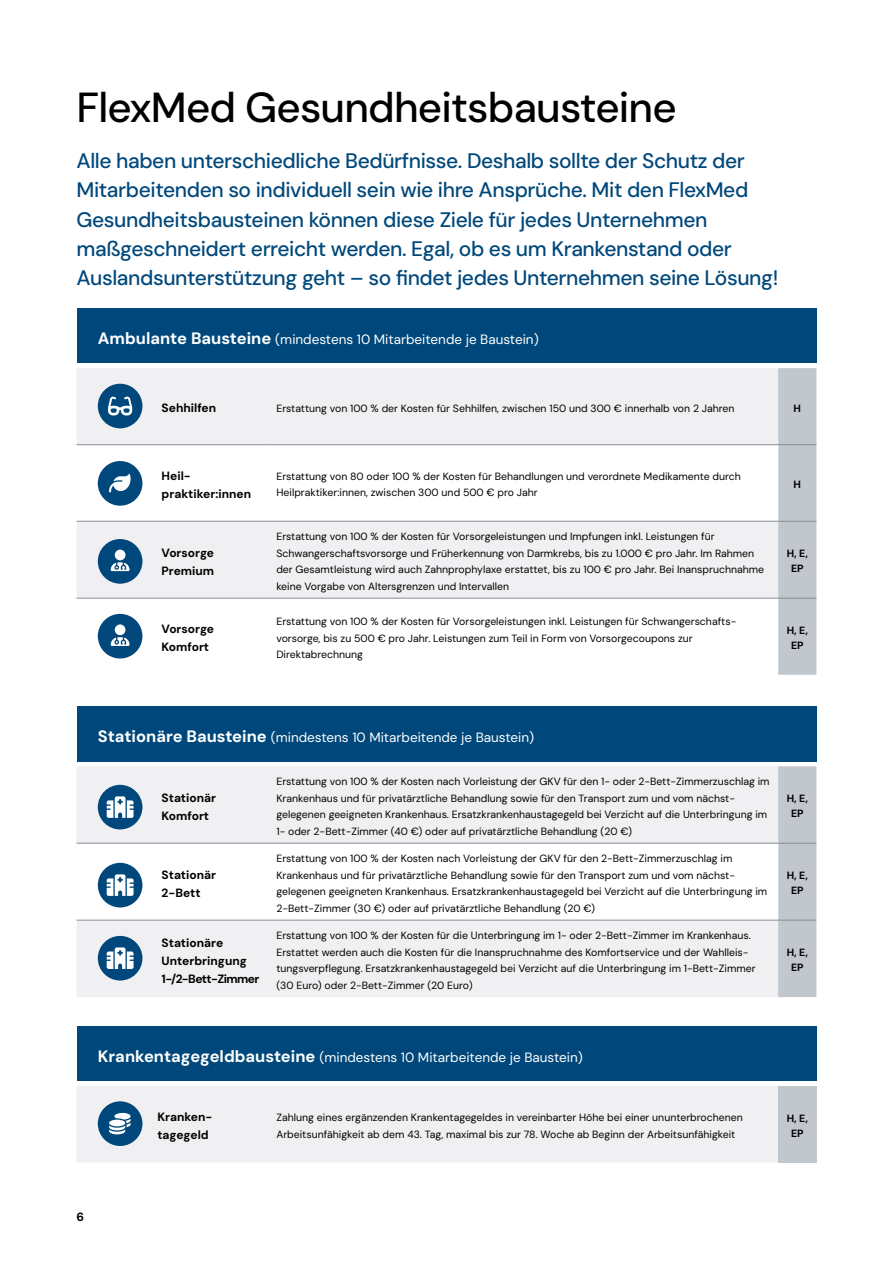
<style>
.page{position:relative;width:893px;height:1263px;background:#fff}
.page>*{position:absolute;margin:0;border:0;box-sizing:border-box;transform-origin:0 0}
.t1{font:500 42px "DM Sans";letter-spacing:-.02em;color:#000}
.t2{font:500 21px/29.2px "DM Sans";letter-spacing:-.02em;color:#00487b}
.t3{font:13.5px "DM Sans";color:#fff}
.t4{font:700 12px/18px "DM Sans";color:#000}
.t5{font:10.5px/16.5px "DM Sans";color:#000}
.t6{font:700 10.5px/15px "DM Sans";color:#000;text-align:center}
.s1{font-weight:700;font-size:16.5px}
</style>
<div class="page">
<div style="left:77px;top:308px;width:739px;height:56px;background:#00487b"></div>
<div style="left:77px;top:368px;width:701px;height:76px;background:#f0f0f3"></div>
<div style="left:778px;top:368px;width:38px;height:307px;background:#c1c7cc"></div>
<svg style="left:77px;top:445px;width:701px;height:214px"></svg>
<hr style="left:77px;top:444px;width:191px;height:1px;background:#868f96">
<hr style="left:268px;top:444px;width:510px;height:1px;background:#868f96">
<hr style="left:778px;top:444px;width:38px;height:1px;background:#868f96">
<hr style="left:77px;top:521px;width:191px;height:1px;background:#868f96">
<hr style="left:268px;top:521px;width:510px;height:1px;background:#868f96">
<hr style="left:778px;top:521px;width:38px;height:1px;background:#868f96">
<hr style="left:77px;top:598px;width:191px;height:1px;background:#868f96">
<hr style="left:268px;top:598px;width:510px;height:1px;background:#868f96">
<hr style="left:778px;top:598px;width:38px;height:1px;background:#868f96">
<div style="left:77px;top:706px;width:739px;height:56px;background:#00487b"></div>
<div style="left:77px;top:766px;width:701px;height:231px;background:#f0f0f3"></div>
<div style="left:778px;top:766px;width:38px;height:231px;background:#c1c7cc"></div>
<svg style="left:77px;top:844px;width:701px;height:76px"></svg>
<hr style="left:77px;top:843px;width:191px;height:1px;background:#868f96">
<hr style="left:268px;top:843px;width:510px;height:1px;background:#868f96">
<hr style="left:778px;top:843px;width:38px;height:1px;background:#868f96">
<hr style="left:77px;top:920px;width:191px;height:1px;background:#868f96">
<hr style="left:268px;top:920px;width:510px;height:1px;background:#868f96">
<hr style="left:778px;top:920px;width:38px;height:1px;background:#868f96">
<div style="left:77px;top:1026px;width:739px;height:55px;background:#00487b"></div>
<div style="left:77px;top:1086px;width:701px;height:76px;background:#f0f0f3"></div>
<div style="left:778px;top:1086px;width:38px;height:76px;background:#c1c7cc"></div>
<div style="left:98px;top:539px;width:44px;height:45px;background:#00487b;border-radius:50%"></div>
<svg style="left:111px;top:550px;width:19px;height:21px"></svg>
<div style="left:98px;top:614px;width:44px;height:44px;background:#00487b;border-radius:50%"></div>
<svg style="left:111px;top:624px;width:19px;height:22px"></svg>
<div style="left:98px;top:1101px;width:44px;height:45px;background:#00487b;border-radius:50%"></div>
<svg style="left:109px;top:1113px;width:22px;height:21px"></svg>
<div style="left:98px;top:384px;width:44px;height:44px;background:#00487b;border-radius:50%"></div>
<svg style="left:108px;top:397px;width:24px;height:18px"></svg>
<div style="left:98px;top:785px;width:44px;height:44px;background:#00487b;border-radius:50%"></div>
<svg style="left:107px;top:796px;width:27px;height:22px"></svg>
<div style="left:98px;top:863px;width:44px;height:44px;background:#00487b;border-radius:50%"></div>
<svg style="left:107px;top:874px;width:27px;height:22px"></svg>
<div style="left:98px;top:936px;width:44px;height:44px;background:#00487b;border-radius:50%"></div>
<svg style="left:107px;top:947px;width:27px;height:22px"></svg>
<div style="left:98px;top:461px;width:44px;height:45px;background:#00487b;border-radius:50%"></div>
<svg style="left:109px;top:473px;width:22px;height:19px"></svg>
<h1 class="t1" style="left:77px;top:91px;width:602px">FlexMed Gesundheitsbausteine</h1>
<p class="t2" style="left:77px;top:146px;width:703px">Alle haben unterschiedliche Bedürfnisse. Deshalb sollte der Schutz der Mitarbeitenden so individuell sein wie ihre Ansprüche. Mit den FlexMed Gesundheitsbausteinen können diese Ziele für jedes Unternehmen maßgeschneidert erreicht werden. Egal, ob es um Krankenstand oder Auslandsunterstützung geht – so findet jedes Unternehmen seine Lösung!</p>
<p class="t3" style="left:98px;top:332px;width:442px"><span class="s1">Ambulante Bausteine</span> (mindestens 10 Mitarbeitende je Baustein)</p>
<p class="t4" style="left:162px;top:399px;width:56px">Sehhilfen</p>
<p class="t5" style="left:276px;top:400px;width:460px">Erstattung von 100 % der Kosten für Sehhilfen, zwischen 150 und 300 € innerhalb von 2 Jahren</p>
<p class="t6" style="left:793px;top:401px;width:9px">H</p>
<p class="t4" style="left:162px;top:467px;width:91px">Heil&shy;praktiker:innen</p>
<p class="t5" style="left:276px;top:468px;width:466px">Erstattung von 80 oder 100 % der Kosten für Behandlungen und verordnete Medikamente durch<br>Heilpraktiker:innen, zwischen 300 und 500 € pro Jahr</p>
<p class="t6" style="left:793px;top:477px;width:9px">H</p>
<p class="t4" style="left:162px;top:544px;width:54px">Vorsorge<br>Premium</p>
<p class="t5" style="left:276px;top:528px;width:489px">Erstattung von 100 % der Kosten für Vorsorgeleistungen und Impfungen inkl. Leistungen für Schwangerschaftsvorsorge und Früherkennung von Darmkrebs, bis zu 1.000 € pro Jahr. Im Rahmen der Gesamtleistung wird auch Zahnprophylaxe erstattet, bis zu 100 € pro Jahr. Bei Inanspruchnahme keine Vorgabe von Altersgrenzen und Intervallen</p>
<p class="t6" style="left:787px;top:546px;width:23px">H, E,<br>EP</p>
<p class="t4" style="left:162px;top:620px;width:54px">Vorsorge<br>Komfort</p>
<p class="t5" style="left:276px;top:613px;width:461px">Erstattung von 100 % der Kosten für Vorsorgeleistungen inkl. Leistungen für Schwangerschafts&shy;vorsorge, bis zu 500 € pro Jahr. Leistungen zum Teil in Form von Vorsorgecoupons zur<br>Direktabrechnung</p>
<p class="t6" style="left:787px;top:623px;width:23px">H, E,<br>EP</p>
<p class="t3" style="left:98px;top:730px;width:438px"><span class="s1">Stationäre Bausteine</span> (mindestens 10 Mitarbeitende je Baustein)</p>
<p class="t4" style="left:162px;top:789px;width:56px">Stationär<br>Komfort</p>
<p class="t4" style="left:162px;top:866px;width:56px">Stationär<br>2-Bett</p>
<p class="t5" style="left:276px;top:773px;width:495px">Erstattung von 100 % der Kosten nach Vorleistung der GKV für den 1- oder 2-Bett-Zimmerzuschlag im Krankenhaus und für privatärztliche Behandlung sowie für den Transport zum und vom nächst&shy;gelegenen geeigneten Krankenhaus. Ersatzkrankenhaustagegeld bei Verzicht auf die Unterbringung im 1- oder 2-Bett-Zimmer (40 €) oder auf privatärztliche Behandlung (20 €)</p>
<p class="t5" style="left:276px;top:850px;width:492px">Erstattung von 100 % der Kosten nach Vorleistung der GKV für den 2-Bett-Zimmerzuschlag im Krankenhaus und für privatärztliche Behandlung sowie für den Transport zum und vom nächst&shy;gelegenen geeigneten Krankenhaus. Ersatzkrankenhaustagegeld bei Verzicht auf die Unterbringung im 2-Bett-Zimmer (30 €) oder auf privatärztliche Behandlung (20 €)</p>
<p class="t4" style="left:162px;top:933px;width:99px">Stationäre<br>Unterbringung<br>1-/2-Bett-Zimmer</p>
<p class="t5" style="left:276px;top:927px;width:481px">Erstattung von 100 % der Kosten für die Unterbringung im 1- oder 2-Bett-Zimmer im Krankenhaus.<br>Erstattet werden auch die Kosten für die Inanspruchnahme des Komfortservice und der Wahlleis&shy;tungsverpflegung. Ersatzkrankenhaustagegeld bei Verzicht auf die Unterbringung im 1-Bett-Zimmer (30 Euro) oder 2-Bett-Zimmer (20 Euro)</p>
<p class="t6" style="left:787px;top:791px;width:23px">H, E,<br>EP</p>
<p class="t6" style="left:787px;top:868px;width:23px">H, E,<br>EP</p>
<p class="t6" style="left:787px;top:945px;width:23px">H, E,<br>EP</p>
<p class="t3" style="left:98px;top:1050px;width:487px"><span class="s1">Krankentagegeldbausteine</span> (mindestens 10 Mitarbeitende je Baustein)</p>
<p class="t4" style="left:77px;top:1208px;width:9px">6</p>
<p class="t4" style="left:157px;top:1108px;width:57px">Kranken&shy;tagegeld</p>
<p class="t5" style="left:276px;top:1109px;width:468px">Zahlung eines ergänzenden Krankentagegeldes in vereinbarter Höhe bei einer ununterbrochenen<br>Arbeitsunfähigkeit ab dem 43. Tag, maximal bis zur 78. Woche ab Beginn der Arbeitsunfähigkeit</p>
<p class="t6" style="left:787px;top:1111px;width:23px">H, E,<br>EP</p>
</div>
